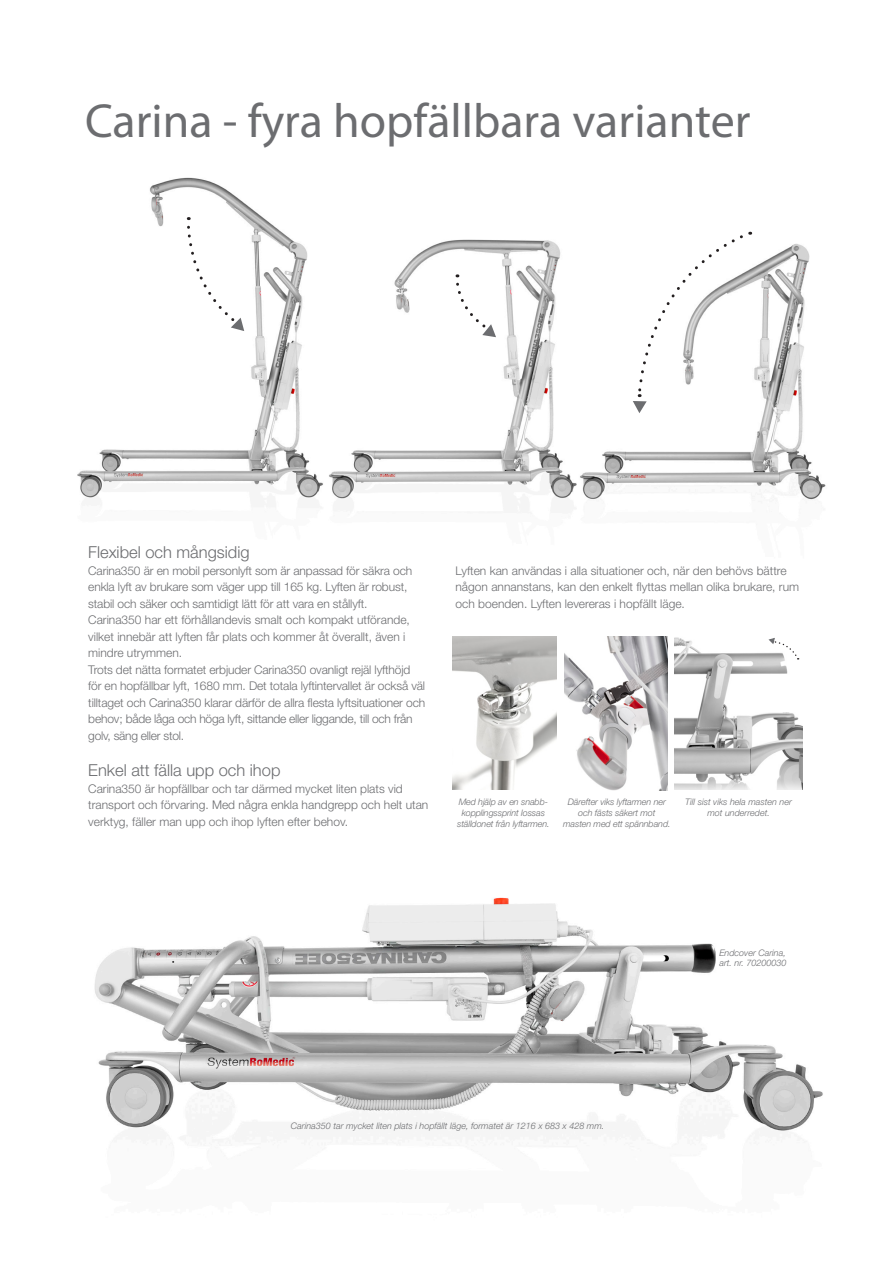
<style>
.page{position:relative;width:893px;height:1263px;background:#fff}
.page>*{position:absolute;margin:0;border:0;box-sizing:border-box;transform-origin:0 0}
.t1{font:48px "Myriad Pro";color:#6c6d70}
.t2{font:300 16.5px "Helvetica Neue";color:#6c6d70}
.t3{font:300 12px/16.5px "Helvetica Neue";letter-spacing:-.01em;color:#6c6d70}
.t4{font:italic 300 9px/10.8px "Helvetica Neue";letter-spacing:-.005em;color:#6c6d70;text-align:center}
</style>
<div class="page">
<img style="left:77px;top:177px;width:246px;height:321px">
<img style="left:329px;top:239px;width:248px;height:261px">
<img style="left:580px;top:244px;width:246px;height:256px">
<svg style="left:185px;top:217px;width:61px;height:116px"></svg>
<svg style="left:454px;top:274px;width:44px;height:65px"></svg>
<svg style="left:630px;top:232px;width:121px;height:182px"></svg>
<img style="left:94px;top:897px;width:729px;height:234px">
<img style="left:564px;top:637px;width:104px;height:153px">
<img style="left:674px;top:637px;width:129px;height:153px">
<img style="left:453px;top:637px;width:104px;height:152px">
<svg style="left:768px;top:637px;width:31px;height:22px"></svg>
<p class="t1" style="left:85px;top:91px;width:667px">Carina - fyra hopfällbara varianter</p>
<p class="t2" style="left:88px;top:542px;width:163px">Flexibel och mångsidig</p>
<p class="t3" style="left:88px;top:562px;width:326px">Carina350 är en mobil personlyft som är anpassad för säkra och enkla lyft av brukare som väger upp till 165 kg. Lyften är robust, stabil och säker och samtidigt lätt för att vara en stållyft.</p>
<p class="t3" style="left:88px;top:611px;width:323px">Carina350 har ett förhållandevis smalt och kompakt utförande, vilket innebär att lyften får plats och kommer åt överallt, även i mindre utrymmen.</p>
<p class="t3" style="left:88px;top:661px;width:339px">Trots det nätta formatet erbjuder Carina350 ovanligt rejäl lyfthöjd för en hopfällbar lyft, 1680 mm. Det totala lyftintervallet är också väl tilltaget och Carina350 klarar därför de allra flesta lyftsituationer och behov; både låga och höga lyft, sittande eller liggande, till och från golv, säng eller stol.</p>
<p class="t2" style="left:88px;top:760px;width:194px">Enkel att fälla upp och ihop</p>
<p class="t3" style="left:88px;top:780px;width:342px">Carina350 är hopfällbar och tar därmed mycket liten plats vid transport och förvaring. Med några enkla handgrepp och helt utan verktyg, fäller man upp och ihop lyften efter behov.</p>
<p class="t3" style="left:455px;top:562px;width:345px">Lyften kan användas i alla situationer och, när den behövs bättre någon annanstans, kan den enkelt flyttas mellan olika brukare, rum och boenden. Lyften levereras i hopfällt läge.</p>
<p class="t4" style="left:457px;top:796px;width:94px">Med hjälp av en snabb&shy;kopplingssprint lossas ställdonet från lyftarmen.</p>
<p class="t4" style="left:568px;top:796px;width:100px">Därefter viks lyftarmen ner och fästs säkert mot</p>
<p class="t4" style="left:563px;top:818px;width:109px">masten med ett spännband.</p>
<p class="t4" style="left:685px;top:796px;width:108px">Till sist viks hela masten ner mot underredet.</p>
<p class="t4" style="left:719px;top:947px;width:68px">Endcover Carina,</p>
<p class="t4" style="left:719px;top:958px;width:69px">art. nr. 70200030</p>
<p class="t4" style="left:291px;top:1120px;width:315px">Carina350 tar mycket liten plats i hopfällt läge, formatet är 1216 x 683 x 428 mm.</p>
</div>
